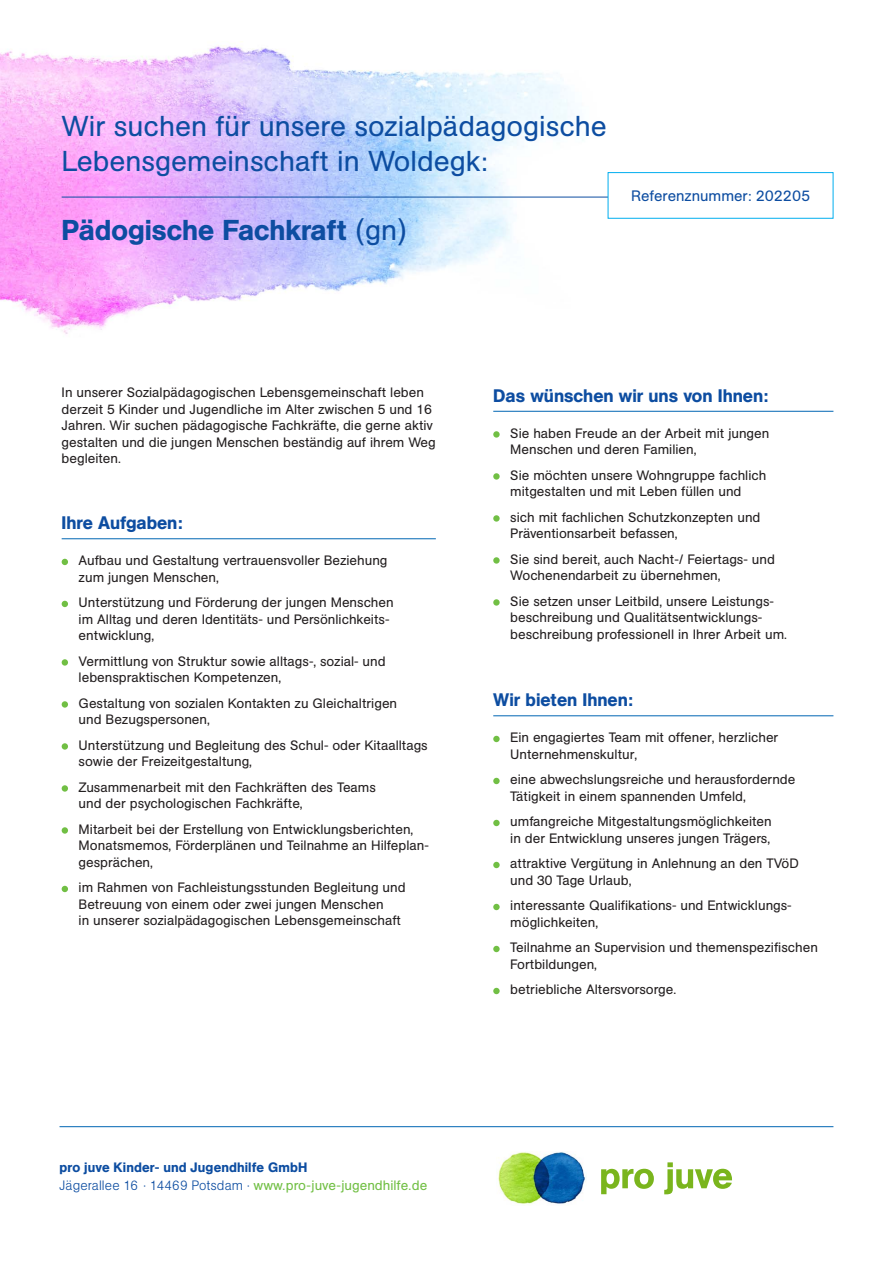
<style>
.page{position:relative;width:893px;height:1263px;background:#fff}
.page>*{position:absolute;margin:0;border:0;box-sizing:border-box;transform-origin:0 0}
.t1{font:28.5px/34.5px "AG Book Pro";color:#0d4da1}
.t2{font:500 28.5px "AG Book Pro";color:#0d4da1}
.t3{font:500 18px "AG Book Pro";color:#0d4da1}
.t4{font:15px "AG Book Pro";color:#0d4da1}
.t5{font:13.5px/16.5px "AG Book Pro";color:#231f20}
.t6{font:500 13.5px/18px "AG Book Pro";letter-spacing:.01em;color:#0d4da1}
.s1{font-weight:400}
.s2{font-weight:300}
.s3{font-weight:400;color:#71bf44}
</style>
<div class="page">
<img style="left:0;top:45px;width:630px;height:393px">
<hr style="left:62px;top:197px;width:771px;height:1px;background:#0d4da1">
<div style="left:608px;top:173px;width:225px;height:45px;background:#fff"></div>
<div style="left:608px;top:172px;width:225px;height:47px;border:1px solid #00aeef"></div>
<hr style="left:62px;top:538px;width:374px;height:1px;background:#0166b3">
<svg style="left:62px;top:559px;width:6px;height:6px"></svg>
<svg style="left:62px;top:601px;width:6px;height:6px"></svg>
<div style="left:62px;top:659px;width:6px;height:7px;background:#71bf44;border-radius:50%"></div>
<div style="left:62px;top:701px;width:6px;height:7px;background:#71bf44;border-radius:50%"></div>
<div style="left:62px;top:743px;width:6px;height:7px;background:#71bf44;border-radius:50%"></div>
<div style="left:62px;top:785px;width:6px;height:7px;background:#71bf44;border-radius:50%"></div>
<div style="left:62px;top:827px;width:6px;height:7px;background:#71bf44;border-radius:50%"></div>
<svg style="left:62px;top:886px;width:6px;height:6px"></svg>
<hr style="left:493px;top:411px;width:340px;height:1px;background:#0166b3">
<hr style="left:493px;top:715px;width:340px;height:1px;background:#0166b3">
<svg style="left:493px;top:431px;width:7px;height:7px"></svg>
<svg style="left:493px;top:473px;width:7px;height:7px"></svg>
<svg style="left:493px;top:515px;width:7px;height:7px"></svg>
<svg style="left:493px;top:557px;width:7px;height:7px"></svg>
<svg style="left:493px;top:599px;width:7px;height:7px"></svg>
<div style="left:493px;top:736px;width:7px;height:6px;background:#71bf44;border-radius:50%"></div>
<div style="left:493px;top:778px;width:7px;height:6px;background:#71bf44;border-radius:50%"></div>
<div style="left:493px;top:820px;width:7px;height:6px;background:#71bf44;border-radius:50%"></div>
<div style="left:493px;top:862px;width:7px;height:6px;background:#71bf44;border-radius:50%"></div>
<div style="left:493px;top:904px;width:7px;height:6px;background:#71bf44;border-radius:50%"></div>
<div style="left:493px;top:946px;width:7px;height:6px;background:#71bf44;border-radius:50%"></div>
<div style="left:493px;top:988px;width:7px;height:6px;background:#71bf44;border-radius:50%"></div>
<hr style="left:60px;top:1126px;width:773px;height:1px;background:#0166b3">
<img style="left:498px;top:1152px;width:88px;height:52px">
<svg style="left:601px;top:1162px;width:131px;height:32px"></svg>
<h1 class="t1" style="left:62px;top:109px;width:547px">Wir suchen für unsere sozialpädagogische<br>Lebensgemeinschaft in Woldegk:</h1>
<h1 class="t2" style="left:62px;top:211px;width:347px">Pädogische Fachkraft <span class="s1">(gn)</span></h1>
<p class="t4" style="left:631px;top:186px;width:180px">Referenznummer: 202205</p>
<p class="t5" style="left:62px;top:384px;width:376px">In unserer Sozialpädagogischen Lebensgemeinschaft leben derzeit 5 Kinder und Jugendliche im Alter zwischen 5 und 16<br>Jahren. Wir suchen pädagogische Fachkräfte, die gerne aktiv gestalten und die jungen Menschen beständig auf ihrem Weg begleiten.</p>
<h2 class="t3" style="left:62px;top:511px;width:123px">Ihre Aufgaben:</h2>
<p class="t5" style="left:79px;top:552px;width:310px">Aufbau und Gestaltung vertrauensvoller Beziehung zum jungen Menschen,</p>
<p class="t5" style="left:79px;top:594px;width:317px">Unterstützung und Förderung der jungen Menschen im Alltag und deren Identitäts- und Persönlichkeits&shy;entwicklung,</p>
<p class="t5" style="left:79px;top:652px;width:308px">Vermittlung von Struktur sowie alltags-, sozial- und lebenspraktischen Kompetenzen,</p>
<p class="t5" style="left:79px;top:694px;width:320px">Gestaltung von sozialen Kontakten zu Gleichaltrigen und Bezugspersonen,</p>
<p class="t5" style="left:79px;top:736px;width:351px">Unterstützung und Begleitung des Schul- oder Kitaalltags sowie der Freizeitgestaltung,</p>
<p class="t5" style="left:79px;top:778px;width:299px">Zusammenarbeit mit den Fachkräften des Teams und der psychologischen Fachkräfte,</p>
<p class="t5" style="left:79px;top:820px;width:352px">Mitarbeit bei der Erstellung von Entwicklungsberichten,<br>Monatsmemos, Förderplänen und Teilnahme an Hilfeplan&shy;gesprächen,</p>
<p class="t5" style="left:79px;top:879px;width:328px">im Rahmen von Fachleistungsstunden Begleitung und<br>Betreuung von einem oder zwei jungen Menschen<br>in unserer sozialpädagogischen Lebensgemeinschaft</p>
<h2 class="t3" style="left:493px;top:384px;width:277px">Das wünschen wir uns von Ihnen:</h2>
<p class="t5" style="left:510px;top:424px;width:261px">Sie haben Freude an der Arbeit mit jungen<br>Menschen und deren Familien,</p>
<p class="t5" style="left:510px;top:466px;width:258px">Sie möchten unsere Wohngruppe fachlich mitgestalten und mit Leben füllen und</p>
<p class="t5" style="left:510px;top:508px;width:252px">sich mit fachlichen Schutzkonzepten und<br>Präventionsarbeit befassen,</p>
<p class="t5" style="left:510px;top:550px;width:266px">Sie sind bereit, auch Nacht-/ Feiertags- und<br>Wochenendarbeit zu übernehmen,</p>
<p class="t5" style="left:510px;top:592px;width:278px">Sie setzen unser Leitbild, unsere Leistungs&shy;beschreibung und Qualitätsentwicklungs&shy;beschreibung professionell in Ihrer Arbeit um.</p>
<h2 class="t3" style="left:493px;top:688px;width:141px">Wir bieten Ihnen:</h2>
<p class="t5" style="left:510px;top:729px;width:270px">Ein engagiertes Team mit offener, herzlicher<br>Unternehmenskultur,</p>
<p class="t5" style="left:510px;top:771px;width:287px">eine abwechslungsreiche und herausfordernde<br>Tätigkeit in einem spannenden Umfeld,</p>
<p class="t5" style="left:510px;top:813px;width:263px">umfangreiche Mitgestaltungsmöglichkeiten in der Entwicklung unseres jungen Trägers,</p>
<p class="t5" style="left:510px;top:855px;width:290px">attraktive Vergütung in Anlehnung an den TVöD und 30 Tage Urlaub,</p>
<p class="t5" style="left:510px;top:897px;width:283px">interessante Qualifikations- und Entwicklungs&shy;möglichkeiten,</p>
<p class="t5" style="left:510px;top:939px;width:309px">Teilnahme an Supervision und themenspezifischen<br>Fortbildungen,</p>
<p class="t5" style="left:510px;top:981px;width:167px">betriebliche Altersvorsorge.</p>
<p class="t6" style="left:60px;top:1158px;width:369px">pro juve Kinder- und Jugendhilfe GmbH<br><span class="s2">Jägerallee 16 · 14469 Potsdam ·</span> <span class="s3">www.pro-juve-jugendhilfe.de</span></p>
</div>
